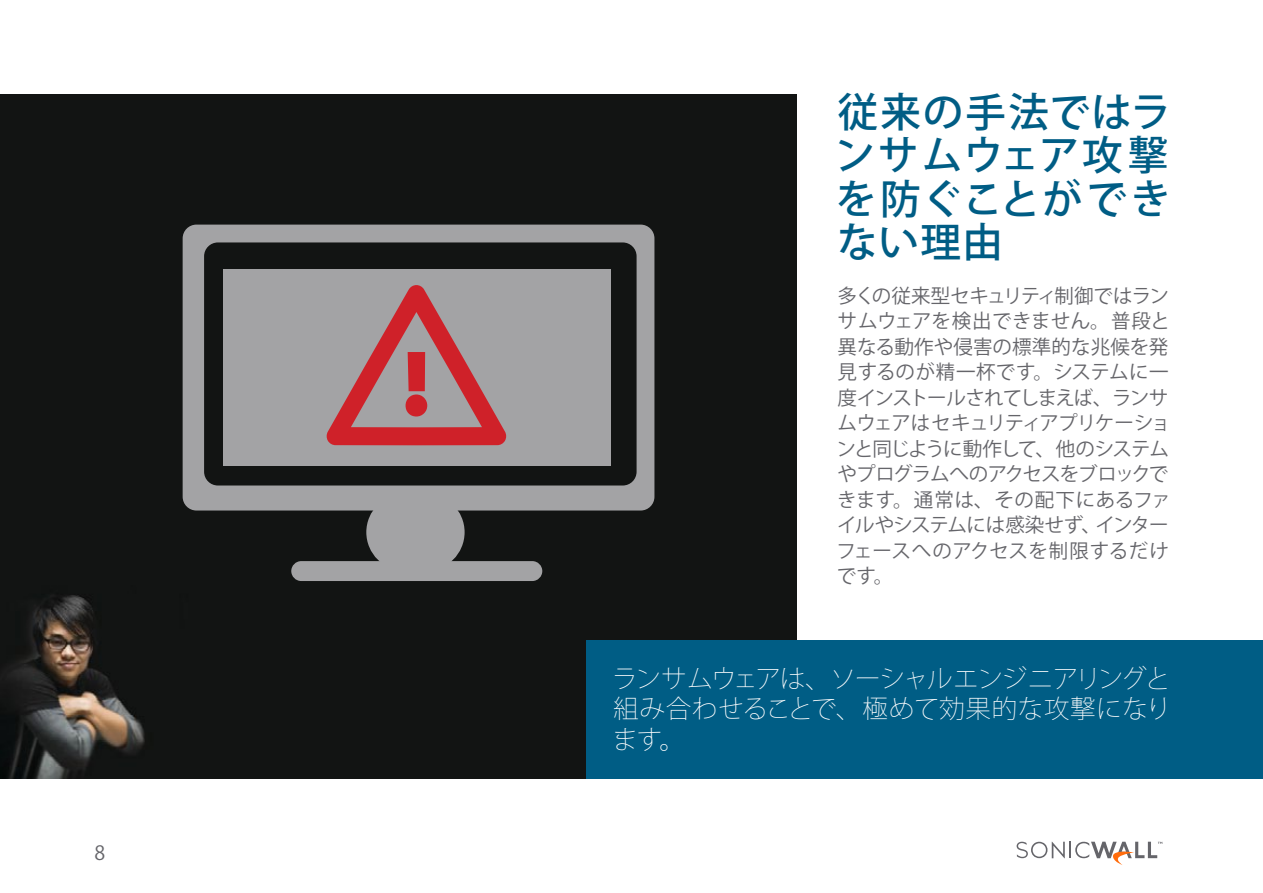
<style>
.page{position:relative;width:1263px;height:893px;background:#fff}
.page>*{position:absolute;margin:0;border:0;box-sizing:border-box;transform-origin:0 0}
.t1{font:500 40.5px/43.5px "Koz Go Pro";letter-spacing:.04em;color:#005d85;text-align:justify}
.t2{font:200 25.5px/30.6px "Koz Go Pro";letter-spacing:-.03em;color:#fff;text-align:justify}
.t3{font:19.5px/25.5px "Koz Go Pro";color:#65656a;text-align:justify}
</style>
<div class="page">
<svg style="left:1017px;top:842px;width:145px;height:23px"></svg>
<div style="left:0;top:95px;width:797px;height:683px;background:#121413"></div>
<div style="left:586px;top:641px;width:677px;height:138px;background:#005d85"></div>
<svg style="left:183px;top:225px;width:471px;height:285px"></svg>
<div style="left:291px;top:561px;width:251px;height:20px;background:#a3a3a5;border-radius:10px"></div>
<div style="left:366px;top:493px;width:99px;height:78px;background:#a3a3a5;border-radius:39px"></div>
<div style="left:223px;top:269px;width:388px;height:196px;background:#a3a3a5"></div>
<svg style="left:326px;top:285px;width:181px;height:160px"></svg>
<p class="t3" style="left:94px;top:841px;width:12px">8</p>
<h1 class="t1" style="left:835px;top:92px;width:338px">従来の手法ではランサムウェア攻撃を防ぐことができない理由</h1>
<p class="t3" style="left:836px;top:283px;width:336px">多くの従来型セキュリティ制御ではランサムウェアを検出できません。普段と異なる動作や侵害の標準的な兆候を発見するのが精一杯です。システムに一度インストールされてしまえば、ランサムウェアはセキュリティアプリケーションと同じように動作して、他のシステムやプログラムへのアクセスをブロックできます。通常は、その配下にあるファイルやシステムには感染せず、インターフェースへのアクセスを制限するだけです。</p>
<h2 class="t2" style="left:612px;top:663px;width:560px">ランサムウェアは、ソーシャルエンジニアリングと組み合わせることで、極めて効果的な攻撃になります。</h2>
</div>
